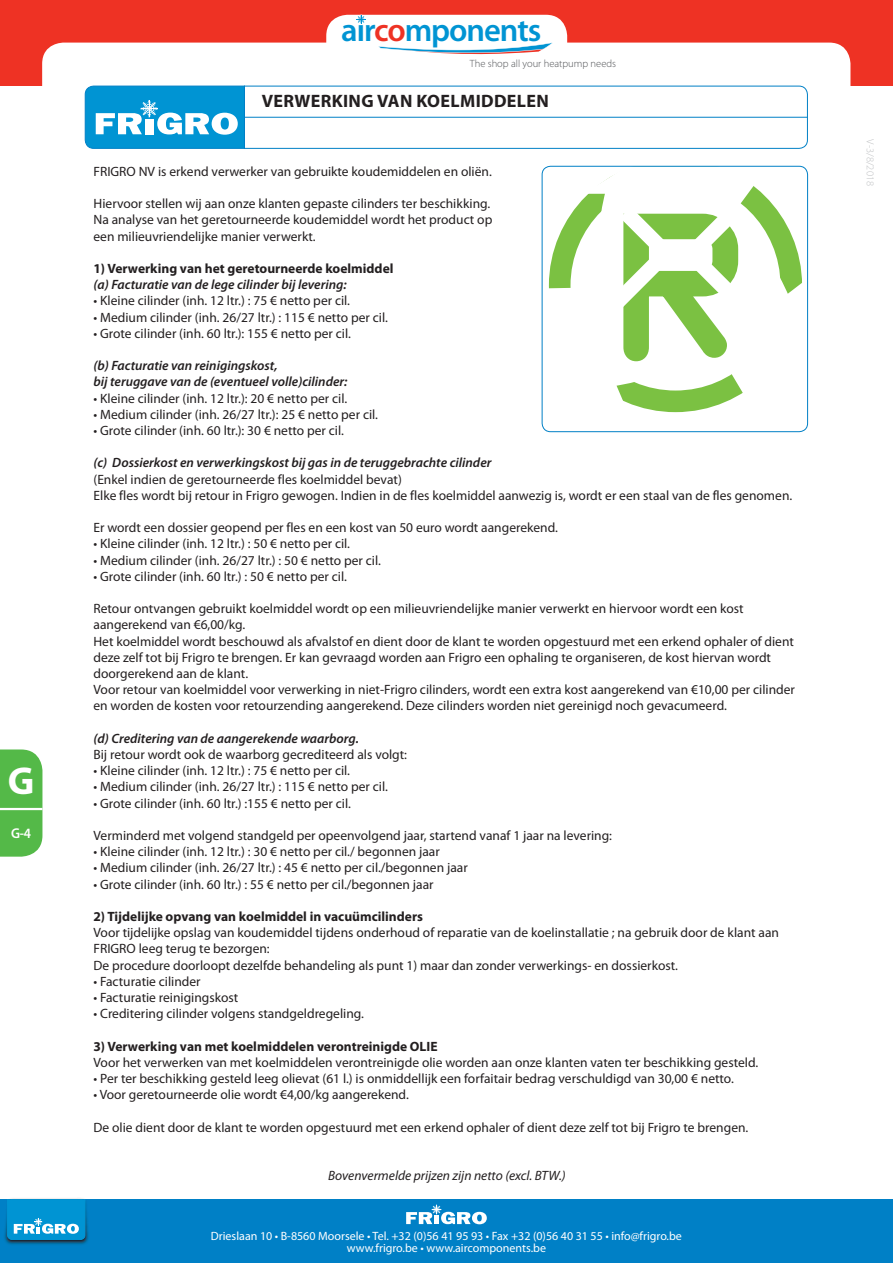
<style>
.page{position:relative;width:893px;height:1263px;background:#fff}
.page>*{position:absolute;margin:0;border:0;box-sizing:border-box;transform-origin:0 0}
.t1{font:700 39px "Myriad Pro";color:#fff}
.t2{font:600 32.55px "Myriad Pro";letter-spacing:-.035em;color:#0094d3}
.t3{font:700 18px "Myriad Pro";letter-spacing:.02em;color:#231f20}
.t4{font:600 14.25px "Myriad Pro";color:#fff;scale:.95 1}
.t5{font:13.5px/16.2px "Myriad Pro";color:#231f20}
.t6{font:italic 600 13.5px/16.2px "Myriad Pro";color:#231f20}
.t7{font:700 13.5px "Myriad Pro";color:#231f20}
.t8{font:italic 13.5px "Myriad Pro";color:#231f20}
.t9{font:12px/12px "Myriad Pro";color:#fff;text-align:center}
.t10{font:300 10.5px "Myriad Pro";color:#515356}
.t11{font:300 10.5px "Myriad Pro";color:#c0c2c4}
.s1{color:#ee3224}
</style>
<div class="page">
<div style="left:0;top:1199px;width:893px;height:64px;background:#0080c6"></div>
<svg style="left:406px;top:1205px;width:81px;height:19px"></svg>
<img style="left:4px;top:1198px;width:85px;height:47px">
<svg style="left:7px;top:1199px;width:78px;height:41px;background:#22a2d8"></svg>
<div style="left:0;top:0;width:893px;height:85px;background:#ee3224"></div>
<div style="left:42px;top:43px;width:808px;height:85px;background:#fff;border-radius:21px"></div>
<div style="left:326px;top:15px;width:241px;height:55px;background:#fff;border-radius:21px"></div>
<svg style="left:378px;top:43px;width:174px;height:12px"></svg>
<svg style="left:357px;top:15px;width:9px;height:9px"></svg>
<div style="left:0;top:750px;width:42px;height:107px;background:#54b948"></div>
<hr style="left:0;top:808px;width:42px;height:2px;background:#fff">
<svg style="left:542px;top:166px;width:265px;height:266px"></svg>
<div style="left:542px;top:166px;width:266px;height:266px;border:1px solid #0080c6;border-radius:9px"></div>
<svg style="left:84px;top:85px;width:724px;height:64px"></svg>
<h1 class="t1" style="left:8px;top:766px;width:28px">G</h1>
<p class="t4" style="left:11px;top:828px;width:23px">G-4</p>
<h2 class="t2" style="left:341px;top:18px;width:201px">air<span class="s1">co</span>mponents</h2>
<p class="t10" style="left:470px;top:60px;width:148px">The shop all your heatpump needs</p>
<h3 class="t3" style="left:262px;top:94px;width:289px">VERWERKING VAN KOELMIDDELEN</h3>
<p class="t5" style="left:93px;top:164px;width:400px">FRIGRO NV is erkend verwerker van gebruikte koudemiddelen en oliën.</p>
<p class="t5" style="left:93px;top:196px;width:400px">Hiervoor stellen wij aan onze klanten gepaste cilinders ter beschikking.<br>Na analyse van het geretourneerde koudemiddel wordt het product op een milieuvriendelijke manier verwerkt.</p>
<p class="t7" style="left:93px;top:263px;width:301px">1) Verwerking van het geretourneerde koelmiddel</p>
<p class="t6" style="left:93px;top:277px;width:255px">(a) Facturatie van de lege cilinder bij levering:</p>
<p class="t5" style="left:93px;top:294px;width:258px">• Kleine cilinder (inh. 12 ltr.) : 75 € netto per cil.</p>
<p class="t5" style="left:93px;top:310px;width:296px">• Medium cilinder (inh. 26/27 ltr.) : 115 € netto per cil.</p>
<p class="t5" style="left:93px;top:326px;width:259px">• Grote cilinder (inh. 60 ltr.): 155 € netto per cil.</p>
<p class="t6" style="left:93px;top:358px;width:255px">(b) Facturatie van reinigingskost,<br>bij teruggave van de (eventueel volle)cilinder:</p>
<p class="t5" style="left:93px;top:391px;width:255px">• Kleine cilinder (inh. 12 ltr.): 20 € netto per cil.</p>
<p class="t5" style="left:93px;top:407px;width:286px">• Medium cilinder (inh. 26/27 ltr.): 25 € netto per cil.</p>
<p class="t5" style="left:93px;top:423px;width:252px">• Grote cilinder (inh. 60 ltr.): 30 € netto per cil.</p>
<p class="t6" style="left:93px;top:456px;width:399px">(c) Dossierkost en verwerkingskost bij gas in de teruggebrachte cilinder</p>
<p class="t5" style="left:93px;top:472px;width:700px">(Enkel indien de geretourneerde fles koelmiddel bevat)<br>Elke fles wordt bij retour in Frigro gewogen. Indien in de fles koelmiddel aanwezig is, wordt er een staal van de fles genomen.</p>
<p class="t5" style="left:93px;top:520px;width:466px">Er wordt een dossier geopend per fles en een kost van 50 euro wordt aangerekend.</p>
<p class="t5" style="left:93px;top:537px;width:258px">• Kleine cilinder (inh. 12 ltr.) : 50 € netto per cil.</p>
<p class="t5" style="left:93px;top:553px;width:289px">• Medium cilinder (inh. 26/27 ltr.) : 50 € netto per cil.</p>
<p class="t5" style="left:93px;top:569px;width:255px">• Grote cilinder (inh. 60 ltr.) : 50 € netto per cil.</p>
<p class="t5" style="left:93px;top:601px;width:703px">Retour ontvangen gebruikt koelmiddel wordt op een milieuvriendelijke manier verwerkt en hiervoor wordt een kost aangerekend van €6,00/kg.<br>Het koelmiddel wordt beschouwd als afvalstof en dient door de klant te worden opgestuurd met een erkend ophaler of dient deze zelf tot bij Frigro te brengen. Er kan gevraagd worden aan Frigro een ophaling te organiseren, de kost hiervan wordt doorgerekend aan de klant.<br>Voor retour van koelmiddel voor verwerking in niet-Frigro cilinders, wordt een extra kost aangerekend van €10,00 per cilinder en worden de kosten voor retourzending aangerekend. Deze cilinders worden niet gereinigd noch gevacumeerd.</p>
<p class="t6" style="left:93px;top:731px;width:267px">(d) Creditering van de aangerekende waarborg.</p>
<p class="t5" style="left:93px;top:747px;width:315px">Bij retour wordt ook de waarborg gecrediteerd als volgt:</p>
<p class="t5" style="left:93px;top:764px;width:258px">• Kleine cilinder (inh. 12 ltr.) : 75 € netto per cil.</p>
<p class="t5" style="left:93px;top:780px;width:296px">• Medium cilinder (inh. 26/27 ltr.) : 115 € netto per cil.</p>
<p class="t5" style="left:93px;top:796px;width:259px">• Grote cilinder (inh. 60 ltr.) :155 € netto per cil.</p>
<p class="t5" style="left:93px;top:828px;width:520px">Verminderd met volgend standgeld per opeenvolgend jaar, startend vanaf 1 jaar na levering:</p>
<p class="t5" style="left:93px;top:845px;width:348px">• Kleine cilinder (inh. 12 ltr.) : 30 € netto per cil./ begonnen jaar</p>
<p class="t5" style="left:93px;top:861px;width:376px">• Medium cilinder (inh. 26/27 ltr.) : 45 € netto per cil./begonnen jaar</p>
<p class="t5" style="left:93px;top:877px;width:342px">• Grote cilinder (inh. 60 ltr.) : 55 € netto per cil./begonnen jaar</p>
<p class="t7" style="left:93px;top:911px;width:331px">2) Tijdelijke opvang van koelmiddel in vacuümcilinders</p>
<p class="t5" style="left:93px;top:926px;width:687px">Voor tijdelijke opslag van koudemiddel tijdens onderhoud of reparatie van de koelinstallatie ; na gebruik door de klant aan<br>FRIGRO leeg terug te bezorgen:<br>De procedure doorloopt dezelfde behandeling als punt 1) maar dan zonder verwerkings- en dossierkost.</p>
<p class="t5" style="left:93px;top:974px;width:109px">• Facturatie cilinder</p>
<p class="t5" style="left:93px;top:990px;width:146px">• Facturatie reinigingskost</p>
<p class="t5" style="left:93px;top:1007px;width:272px">• Creditering cilinder volgens standgeldregeling.</p>
<p class="t7" style="left:93px;top:1041px;width:346px">3) Verwerking van met koelmiddelen verontreinigde OLIE</p>
<p class="t5" style="left:93px;top:1055px;width:666px">Voor het verwerken van met koelmiddelen verontreinigde olie worden aan onze klanten vaten ter beschikking gesteld.</p>
<p class="t5" style="left:93px;top:1071px;width:642px">• Per ter beschikking gesteld leeg olievat (61 l.) is onmiddellijk een forfaitair bedrag verschuldigd van 30,00 € netto.</p>
<p class="t5" style="left:93px;top:1088px;width:317px">• Voor geretourneerde olie wordt €4,00/kg aangerekend.</p>
<p class="t5" style="left:93px;top:1120px;width:656px">De olie dient door de klant te worden opgestuurd met een erkend ophaler of dient deze zelf tot bij Frigro te brengen.</p>
<p class="t8" style="left:328px;top:1171px;width:239px">Bovenvermelde prijzen zijn netto (excl. BTW.)</p>
<p class="t9" style="left:211px;top:1231px;width:472px">Drieslaan 10 • B-8560 Moorsele • Tel. +32 (0)56 41 95 93 • Fax +32 (0)56 40 31 55 • info@frigro.be www.frigro.be • www.aircomponents.be</p>
<p class="t11" style="left:874px;top:139px;width:48px;rotate:90deg">V-3/8/2018</p>
</div>
